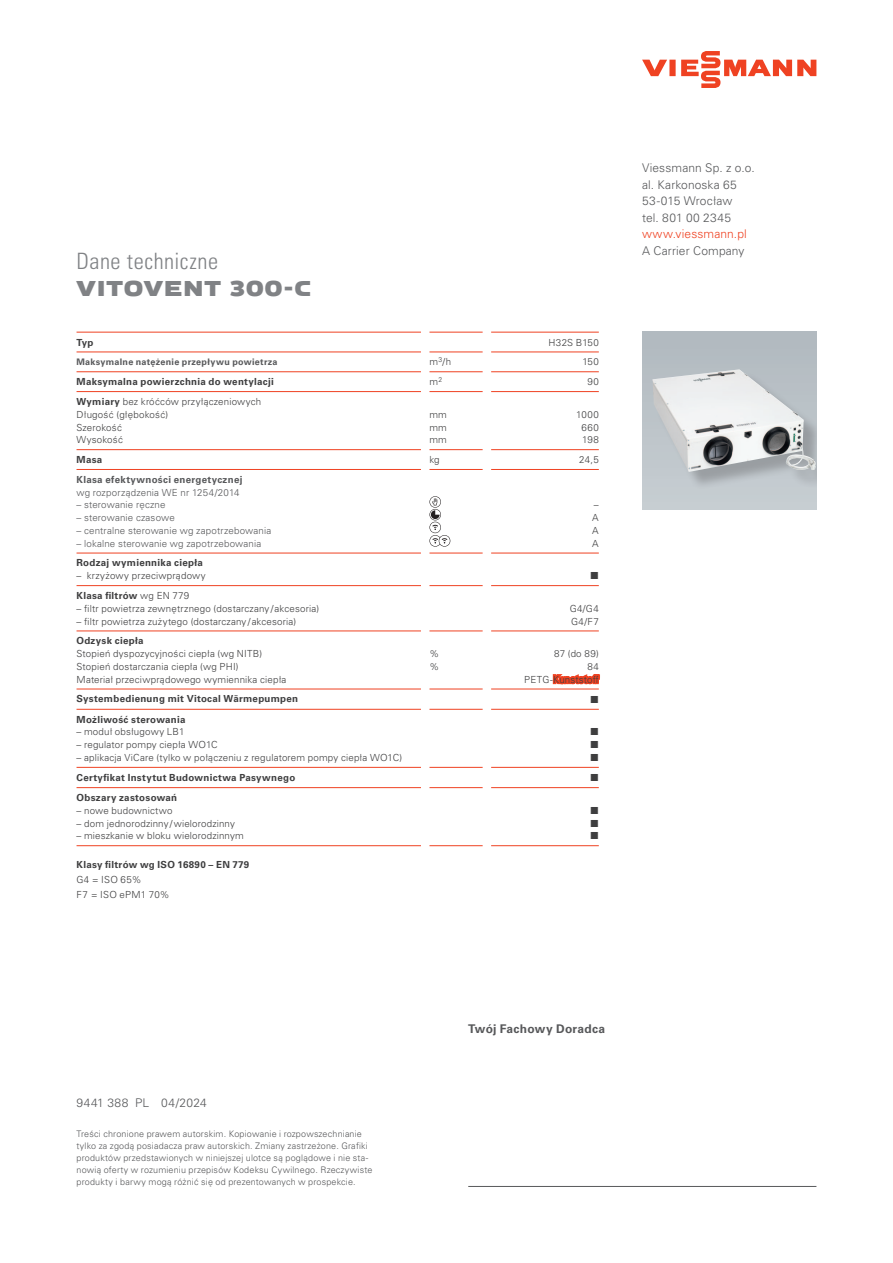
<style>
.page{position:relative;width:893px;height:1263px;background:#fff}
.page>*{position:absolute;margin:0;border:0;box-sizing:border-box;transform-origin:0 0}
.Titel{font:22.5px "Univers LTCYR 47 Light Cond";letter-spacing:.025em;color:#808285}
.Titel-2{font:700 22.5px "Viessmann Wide";letter-spacing:.02em;color:#808285}
.Copy___Univers_Light{font:300 12px "Univers LTCYR 45";letter-spacing:.01em;color:#57585a}
.Copy___Univers_Light-2{font:700 12px "Univers LTCYR 65";letter-spacing:.02em;color:#57585a}
.Copy___Univers_Light-3{font:300 12px "Univers LTCYR 45";letter-spacing:.01em;color:#ef4222}
.Copy___Univers_Light-4{font:300 12px "Univers LTCYR 45";letter-spacing:.035em;color:#57585a}
.Copy___Univers_Light-5{font:300 12px "Univers LTCYR 45";letter-spacing:.03em;color:#57585a}
.Text_Tabelle_links{font:300 9.75px "Univers LTCYR 45";letter-spacing:.02em;color:#3e3e3f}
.t1{font:700 9.75px "Univers LTCYR 65";letter-spacing:.03em;color:#3e3e3f}
.Tabelle{font:300 9.75px "Univers LTCYR 45";letter-spacing:.015em;color:#57585a}
.Tabelle-2{font:700 9.75px "Univers LTCYR 65";letter-spacing:.03em;color:#57585a}
.Bildunterschriften{font:300 9px/12px "Univers LTCYR 45";letter-spacing:.02em;color:#57585a}
.t2{font:700 9px "Univers LTCYR 65";letter-spacing:.03em;color:#57585a}
.s1{font-family:"Univers LTCYR 65";font-weight:700}
.s2{font-family:"Univers LTCYR 45";font-weight:300}
</style>
<div class="page">
<div style="left:642px;top:332px;width:174px;height:177px;background:linear-gradient(to right,#bac2c7,#b9c1c6)"></div>
<div style="left:655px;top:372px;width:161px;height:118px;background:#231f20;opacity:.25"></div>
<img style="left:652px;top:369px;width:164px;height:103px">
<hr style="left:77px;top:332px;width:344px;height:1px;background:#ef4222">
<hr style="left:429px;top:332px;width:54px;height:1px;background:#ef4222">
<hr style="left:491px;top:332px;width:108px;height:1px;background:#ef4222">
<hr style="left:77px;top:352px;width:344px;height:1px;background:#ef4222">
<hr style="left:77px;top:371px;width:344px;height:1px;background:#ef4222">
<hr style="left:429px;top:352px;width:54px;height:1px;background:#ef4222">
<hr style="left:429px;top:371px;width:54px;height:1px;background:#ef4222">
<hr style="left:491px;top:352px;width:108px;height:1px;background:#ef4222">
<hr style="left:491px;top:371px;width:108px;height:1px;background:#ef4222">
<hr style="left:491px;top:391px;width:108px;height:1px;background:#ef4222">
<hr style="left:77px;top:469px;width:344px;height:1px;background:#ef4222">
<hr style="left:77px;top:553px;width:344px;height:1px;background:#ef4222">
<hr style="left:77px;top:585px;width:344px;height:1px;background:#ef4222">
<hr style="left:77px;top:631px;width:344px;height:1px;background:#ef4222">
<hr style="left:77px;top:689px;width:344px;height:1px;background:#ef4222">
<hr style="left:77px;top:709px;width:344px;height:1px;background:#ef4222">
<hr style="left:77px;top:767px;width:344px;height:1px;background:#ef4222">
<hr style="left:77px;top:787px;width:344px;height:1px;background:#ef4222">
<hr style="left:77px;top:845px;width:344px;height:1px;background:#ef4222">
<hr style="left:429px;top:469px;width:54px;height:1px;background:#ef4222">
<hr style="left:429px;top:553px;width:54px;height:1px;background:#ef4222">
<hr style="left:429px;top:585px;width:54px;height:1px;background:#ef4222">
<hr style="left:429px;top:631px;width:54px;height:1px;background:#ef4222">
<hr style="left:429px;top:689px;width:54px;height:1px;background:#ef4222">
<hr style="left:429px;top:709px;width:54px;height:1px;background:#ef4222">
<hr style="left:429px;top:767px;width:54px;height:1px;background:#ef4222">
<hr style="left:429px;top:787px;width:54px;height:1px;background:#ef4222">
<hr style="left:429px;top:845px;width:54px;height:1px;background:#ef4222">
<hr style="left:491px;top:449px;width:108px;height:1px;background:#ef4222">
<hr style="left:491px;top:469px;width:108px;height:1px;background:#ef4222">
<hr style="left:491px;top:553px;width:108px;height:1px;background:#ef4222">
<hr style="left:491px;top:585px;width:108px;height:1px;background:#ef4222">
<hr style="left:491px;top:631px;width:108px;height:1px;background:#ef4222">
<hr style="left:491px;top:689px;width:108px;height:1px;background:#ef4222">
<hr style="left:491px;top:709px;width:108px;height:1px;background:#ef4222">
<hr style="left:491px;top:767px;width:108px;height:1px;background:#ef4222">
<hr style="left:491px;top:787px;width:108px;height:1px;background:#ef4222">
<hr style="left:491px;top:845px;width:108px;height:1px;background:#ef4222">
<hr style="left:77px;top:391px;width:344px;height:1px;background:#ef4222">
<hr style="left:429px;top:391px;width:54px;height:1px;background:#ef4222">
<hr style="left:77px;top:449px;width:344px;height:1px;background:#ef4222">
<hr style="left:429px;top:449px;width:54px;height:1px;background:#ef4222">
<svg style="left:429px;top:496px;width:21px;height:51px"></svg>
<svg style="left:551px;top:674px;width:49px;height:16px"></svg>
<svg style="left:642px;top:51px;width:174px;height:37px"></svg>
<hr style="left:468px;top:1186px;width:348px;height:1px;background:#57585a">
<p class="Titel" style="left:77px;top:246px;width:143px">Dane techniczne</p>
<p class="Titel-2" style="left:77px;top:274px;width:236px">VITOVENT 300-C</p>
<p class="t1" style="left:77px;top:335px;width:18px">Typ</p>
<p class="Text_Tabelle_links" style="left:549px;top:336px;width:52px">H32S B150</p>
<p class="t2" style="left:77px;top:355px;width:203px">Maksymalne natężenie przepływu powietrza</p>
<p class="Text_Tabelle_links" style="left:429px;top:355px;width:23px">m<sup>3</sup>/h</p>
<p class="Text_Tabelle_links" style="left:582px;top:355px;width:18px">150</p>
<p class="t1" style="left:77px;top:375px;width:199px">Maksymalna powierzchnia do wentylacji</p>
<p class="Text_Tabelle_links" style="left:429px;top:375px;width:14px">m<sup>2</sup></p>
<p class="Text_Tabelle_links" style="left:587px;top:375px;width:13px">90</p>
<p class="Text_Tabelle_links" style="left:77px;top:395px;width:186px"><span class="s1">Wymiary</span> bez króćców przyłączeniowych</p>
<p class="Text_Tabelle_links" style="left:77px;top:408px;width:93px">Długość (głębokość)</p>
<p class="Text_Tabelle_links" style="left:77px;top:421px;width:47px">Szerokość</p>
<p class="Text_Tabelle_links" style="left:77px;top:433px;width:48px">Wysokość</p>
<p class="Text_Tabelle_links" style="left:576px;top:408px;width:24px">1000</p>
<p class="Text_Tabelle_links" style="left:582px;top:421px;width:19px">660</p>
<p class="Text_Tabelle_links" style="left:582px;top:433px;width:18px">198</p>
<p class="Text_Tabelle_links" style="left:429px;top:408px;width:19px">mm</p>
<p class="Text_Tabelle_links" style="left:429px;top:421px;width:19px">mm</p>
<p class="Text_Tabelle_links" style="left:429px;top:433px;width:19px">mm</p>
<p class="t1" style="left:77px;top:453px;width:27px">Masa</p>
<p class="Text_Tabelle_links" style="left:429px;top:453px;width:12px">kg</p>
<p class="Text_Tabelle_links" style="left:579px;top:453px;width:21px">24,5</p>
<p class="Tabelle-2" style="left:77px;top:473px;width:167px">Klasa efektywności energetycznej</p>
<p class="Tabelle" style="left:77px;top:486px;width:165px">wg rozporządzenia WE nr 1254/2014</p>
<p class="Tabelle" style="left:77px;top:498px;width:91px">– sterowanie ręczne</p>
<p class="Tabelle" style="left:77px;top:511px;width:100px">– sterowanie czasowe</p>
<p class="Tabelle" style="left:77px;top:524px;width:196px">– centralne sterowanie wg zapotrzebowania</p>
<p class="Tabelle" style="left:77px;top:537px;width:186px">– lokalne sterowanie wg zapotrzebowania</p>
<p class="Text_Tabelle_links" style="left:594px;top:498px;width:6px">–</p>
<p class="Text_Tabelle_links" style="left:592px;top:511px;width:8px">A</p>
<p class="Text_Tabelle_links" style="left:592px;top:524px;width:8px">A</p>
<p class="Text_Tabelle_links" style="left:592px;top:537px;width:8px">A</p>
<p class="t1" style="left:77px;top:556px;width:128px">Rodzaj wymiennika ciepła</p>
<p class="Text_Tabelle_links" style="left:77px;top:569px;width:131px">– krzyżowy przeciwprądowy</p>
<p class="t1" style="left:77px;top:589px;width:114px">Klasa filtrów <span class="s2">wg EN 779</span></p>
<p class="Text_Tabelle_links" style="left:77px;top:602px;width:244px">– filtr powietrza zewnętrznego (dostarczany /akcesoria)</p>
<p class="Text_Tabelle_links" style="left:77px;top:615px;width:221px">– filtr powietrza zużytego (dostarczany /akcesoria)</p>
<p class="t1" style="left:77px;top:634px;width:69px">Odzysk ciepła</p>
<p class="Text_Tabelle_links" style="left:77px;top:647px;width:187px">Stopień dyspozycyjności ciepła (wg NITB)</p>
<p class="Text_Tabelle_links" style="left:77px;top:660px;width:164px">Stopień dostarczania ciepła (wg PHI)</p>
<p class="Text_Tabelle_links" style="left:77px;top:673px;width:211px">Materiał przeciwprądowego wymiennika ciepła</p>
<p class="t1" style="left:77px;top:692px;width:223px">Systembedienung mit Vitocal Wärmepumpen</p>
<p class="t1" style="left:77px;top:712px;width:110px">Możliwość sterowania</p>
<p class="Text_Tabelle_links" style="left:77px;top:726px;width:109px">– moduł obsługowy LB1</p>
<p class="Text_Tabelle_links" style="left:77px;top:738px;width:143px">– regulator pompy ciepła WO1C</p>
<p class="Text_Tabelle_links" style="left:77px;top:751px;width:327px">– aplikacja ViCare (tylko w połączeniu z regulatorem pompy ciepła WO1C)</p>
<p class="t1" style="left:77px;top:770px;width:220px">Certyfikat Instytut Budownictwa Pasywnego</p>
<p class="t1" style="left:77px;top:791px;width:102px">Obszary zastosowań</p>
<p class="Text_Tabelle_links" style="left:77px;top:804px;width:97px">– nowe budownictwo</p>
<p class="Text_Tabelle_links" style="left:77px;top:817px;width:160px">– dom jednorodzinny/wielorodzinny</p>
<p class="Text_Tabelle_links" style="left:77px;top:829px;width:169px">– mieszkanie w bloku wielorodzinnym</p>
<p class="t1" style="left:77px;top:858px;width:174px">Klasy filtrów wg ISO 16890 – EN 779</p>
<p class="Text_Tabelle_links" style="left:77px;top:873px;width:67px">G4 = ISO 65%</p>
<p class="Text_Tabelle_links" style="left:77px;top:888px;width:95px">F7 = ISO ePM1 70%</p>
<p class="Text_Tabelle_links" style="left:429px;top:647px;width:11px">%</p>
<p class="Text_Tabelle_links" style="left:429px;top:660px;width:11px">%</p>
<p class="Text_Tabelle_links" style="left:570px;top:602px;width:31px">G4/G4</p>
<p class="Text_Tabelle_links" style="left:571px;top:615px;width:29px">G4/F7</p>
<p class="Text_Tabelle_links" style="left:554px;top:647px;width:46px">87 (do 89)</p>
<p class="Text_Tabelle_links" style="left:587px;top:660px;width:13px">84</p>
<p class="Text_Tabelle_links" style="left:524px;top:673px;width:76px">PETG-Kunststoff</p>
<p class="Copy___Univers_Light" style="left:642px;top:160px;width:114px">Viessmann Sp. z o.o.</p>
<p class="Copy___Univers_Light" style="left:642px;top:177px;width:96px">al. Karkonoska 65</p>
<p class="Copy___Univers_Light" style="left:642px;top:193px;width:92px">53-015 Wrocław</p>
<p class="Copy___Univers_Light-5" style="left:642px;top:210px;width:91px">tel. 801 00 2345</p>
<p class="Copy___Univers_Light-3" style="left:642px;top:226px;width:106px">www.viessmann.pl</p>
<p class="Copy___Univers_Light" style="left:642px;top:243px;width:104px">A Carrier Company</p>
<p class="Copy___Univers_Light-4" style="left:77px;top:1095px;width:132px">9441 388 PL 04/2024</p>
<p class="Bildunterschriften" style="left:77px;top:1128px;width:297px">Treści chronione prawem autorskim. Kopiowanie i rozpowszechnianie tylko za zgodą posiadacza praw autorskich. Zmiany zastrzeżone. Grafiki produktów przedstawionych w niniejszej ulotce są poglądowe i nie sta&shy;nowią oferty w rozumieniu przepisów Kodeksu Cywilnego. Rzeczywiste produkty i barwy mogą różnić się od prezentowanych w prospekcie.</p>
<p class="Copy___Univers_Light-2" style="left:468px;top:1021px;width:138px">Twój Fachowy Doradca</p>
</div>
